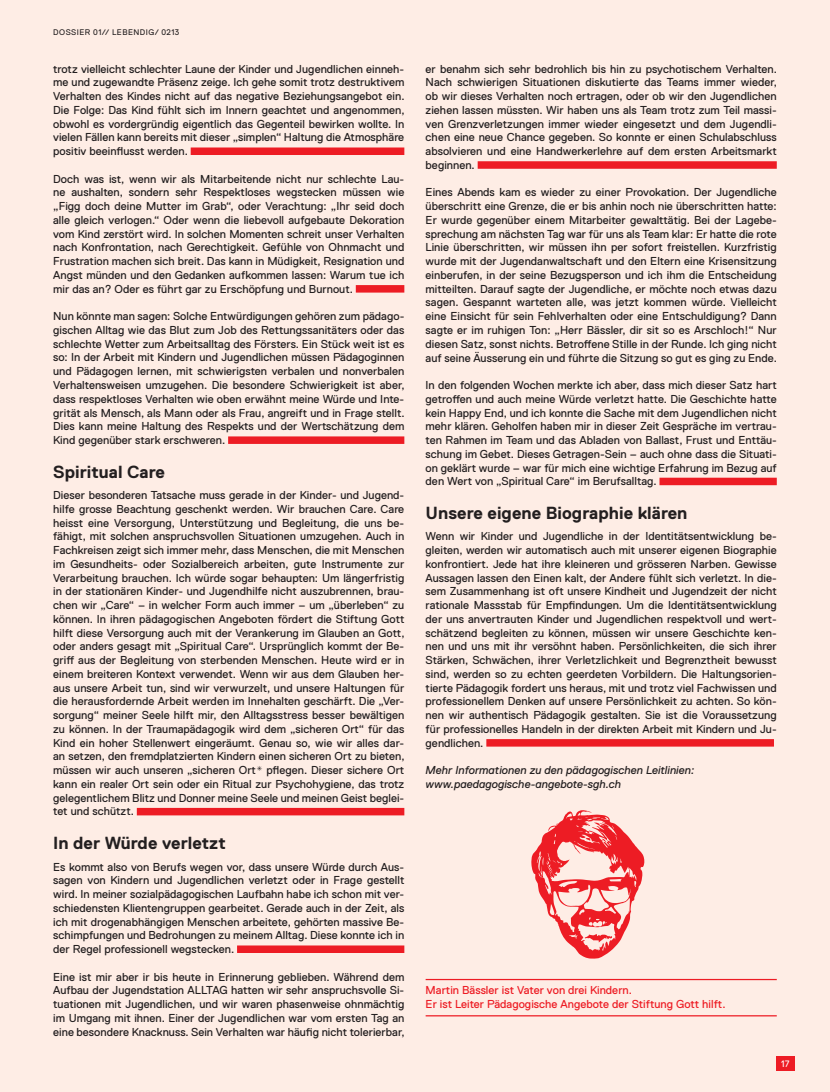
<style>
.page{position:relative;width:830px;height:1092px;background:#fff}
.page>*{position:absolute;margin:0;border:0;box-sizing:border-box;transform-origin:0 0}
.t1{font:700 17.5px "Replica Std";color:#231f20}
.t2{font:11.5px/13.8px "Replica Std";color:#231f20;text-align:justify}
.t3{font:11.5px/13.8px "Replica Std";color:#ed1c24}
.t4{font:italic 11.5px/13.8px "Replica Std";color:#231f20}
.t5{font:9.25px "Replica Std";color:#fff}
.t6{font:8.12px "Replica Std";letter-spacing:.06em;color:#231f20}
</style>
<div class="page">
<div style="left:0;top:0;width:829px;height:1091px;background:#feede5"></div>
<div style="left:775px;top:1056px;width:19px;height:14px;background:#ed1c24"></div>
<div style="left:191px;top:147px;width:213px;height:8px;background:#ed1c24"></div>
<div style="left:355px;top:285px;width:49px;height:7px;background:#ed1c24"></div>
<div style="left:228px;top:436px;width:176px;height:8px;background:#ed1c24"></div>
<div style="left:137px;top:807px;width:267px;height:8px;background:#ed1c24"></div>
<div style="left:237px;top:945px;width:167px;height:7px;background:#ed1c24"></div>
<svg style="left:531px;top:810px;width:113px;height:148px"></svg>
<div style="left:477px;top:161px;width:299px;height:8px;background:#ed1c24"></div>
<div style="left:659px;top:477px;width:117px;height:8px;background:#ed1c24"></div>
<div style="left:486px;top:739px;width:287px;height:7px;background:#ed1c24"></div>
<hr style="left:425px;top:978px;width:351px;height:2px;background:#ed1c24">
<hr style="left:425px;top:1015px;width:351px;height:1px;background:#ed1c24">
<p class="t6" style="left:53px;top:29px;width:128px">DOSSIER 01// LEBENDIG/ 0213</p>
<p class="t2" style="left:53px;top:63px;width:353px">trotz vielleicht schlechter Laune der Kinder und Jugendlichen einneh&shy;me und zugewandte Präsenz zeige. Ich gehe somit trotz destruktivem Verhalten des Kindes nicht auf das negative Beziehungsangebot ein.<br>Die Folge: Das Kind fühlt sich im Innern geachtet und angenommen, obwohl es vordergründig eigentlich das Gegenteil bewirken wollte. In vielen Fällen kann bereits mit dieser „simplen“ Haltung die Atmosphäre positiv beeinflusst werden.</p>
<p class="t2" style="left:53px;top:173px;width:352px">Doch was ist, wenn wir als Mitarbeitende nicht nur schlechte Lau&shy;ne aushalten, sondern sehr Respektloses wegstecken müssen wie „Figg doch deine Mutter im Grab“, oder Verachtung: „Ihr seid doch alle gleich verlogen.“ Oder wenn die liebevoll aufgebaute Dekoration vom Kind zerstört wird. In solchen Momenten schreit unser Verhalten nach Konfrontation, nach Gerechtigkeit. Gefühle von Ohnmacht und Frustration machen sich breit. Das kann in Müdigkeit, Resignation und Angst münden und den Gedanken aufkommen lassen: Warum tue ich mir das an? Oder es führt gar zu Erschöpfung und Burnout.</p>
<p class="t2" style="left:53px;top:310px;width:353px">Nun könnte man sagen: Solche Entwürdigungen gehören zum pädago&shy;gischen Alltag wie das Blut zum Job des Rettungssanitäters oder das schlechte Wetter zum Arbeitsalltag des Försters. Ein Stück weit ist es so: In der Arbeit mit Kindern und Jugendlichen müssen Pädagoginnen und Pädagogen lernen, mit schwierigsten verbalen und nonverbalen Verhaltensweisen umzugehen. Die besondere Schwierigkeit ist aber, dass respektloses Verhalten wie oben erwähnt meine Würde und Inte&shy;grität als Mensch, als Mann oder als Frau, angreift und in Frage stellt.<br>Dies kann meine Haltung des Respekts und der Wertschätzung dem Kind gegenüber stark erschweren.</p>
<h1 class="t1" style="left:53px;top:465px;width:113px">Spiritual Care</h1>
<p class="t2" style="left:53px;top:489px;width:353px">Dieser besonderen Tatsache muss gerade in der Kinder- und Jugend&shy;hilfe grosse Beachtung geschenkt werden. Wir brauchen Care. Care heisst eine Versorgung, Unterstützung und Begleitung, die uns be&shy;fähigt, mit solchen anspruchsvollen Situationen umzugehen. Auch in Fachkreisen zeigt sich immer mehr, dass Menschen, die mit Menschen im Gesundheits- oder Sozialbereich arbeiten, gute Instrumente zur Verarbeitung brauchen. Ich würde sogar behaupten: Um längerfristig in der stationären Kinder- und Jugendhilfe nicht auszubrennen, brau&shy;chen wir „Care“ – in welcher Form auch immer – um „überleben“ zu können. In ihren pädagogischen Angeboten fördert die Stiftung Gott hilft diese Versorgung auch mit der Verankerung im Glauben an Gott, oder anders gesagt mit „Spiritual Care“. Ursprünglich kommt der Be&shy;griff aus der Begleitung von sterbenden Menschen. Heute wird er in einem breiteren Kontext verwendet. Wenn wir aus dem Glauben her&shy;aus unsere Arbeit tun, sind wir verwurzelt, und unsere Haltungen für die herausfordernde Arbeit werden im Innehalten geschärft. Die „Ver&shy;sorgung“ meiner Seele hilft mir, den Alltagsstress besser bewältigen zu können. In der Traumapädagogik wird dem „sicheren Ort“ für das Kind ein hoher Stellenwert eingeräumt. Genau so, wie wir alles dar&shy;an setzen, den fremdplatzierten Kindern einen sicheren Ort zu bieten, müssen wir auch unseren „sicheren Ort* pflegen. Dieser sichere Ort kann ein realer Ort sein oder ein Ritual zur Psychohygiene, das trotz gelegentlichem Blitz und Donner meine Seele und meinen Geist beglei&shy;tet und schützt.</p>
<h1 class="t1" style="left:53px;top:836px;width:174px">In der Würde verletzt</h1>
<p class="t2" style="left:53px;top:860px;width:352px">Es kommt also von Berufs wegen vor, dass unsere Würde durch Aus&shy;sagen von Kindern und Jugendlichen verletzt oder in Frage gestellt wird. In meiner sozialpädagogischen Laufbahn habe ich schon mit ver&shy;schiedensten Klientengruppen gearbeitet. Gerade auch in der Zeit, als ich mit drogenabhängigen Menschen arbeitete, gehörten massive Be&shy;schimpfungen und Bedrohungen zu meinem Alltag. Diese konnte ich in der Regel professionell wegstecken.</p>
<p class="t2" style="left:53px;top:970px;width:353px">Eine ist mir aber ir bis heute in Erinnerung geblieben. Während dem Aufbau der Jugendstation ALLTAG hatten wir sehr anspruchsvolle Si&shy;tuationen mit Jugendlichen, und wir waren phasenweise ohnmächtig im Umgang mit ihnen. Einer der Jugendlichen war vom ersten Tag an eine besondere Knacknuss. Sein Verhalten war häufig nicht tolerierbar,</p>
<p class="t2" style="left:425px;top:63px;width:353px">er benahm sich sehr bedrohlich bis hin zu psychotischem Verhalten.<br>Nach schwierigen Situationen diskutierte das Teams immer wieder, ob wir dieses Verhalten noch ertragen, oder ob wir den Jugendlichen ziehen lassen müssten. Wir haben uns als Team trotz zum Teil massi&shy;ven Grenzverletzungen immer wieder eingesetzt und dem Jugendli&shy;chen eine neue Chance gegeben. So konnte er einen Schulabschluss absolvieren und eine Handwerkerlehre auf dem ersten Arbeitsmarkt beginnen.</p>
<p class="t2" style="left:425px;top:187px;width:353px">Eines Abends kam es wieder zu einer Provokation. Der Jugendliche überschritt eine Grenze, die er bis anhin noch nie überschritten hatte:<br>Er wurde gegenüber einem Mitarbeiter gewalttätig. Bei der Lagebe&shy;sprechung am nächsten Tag war für uns als Team klar: Er hatte die rote Linie überschritten, wir müssen ihn per sofort freistellen. Kurzfristig wurde mit der Jugendanwaltschaft und den Eltern eine Krisensitzung einberufen, in der seine Bezugsperson und ich ihm die Entscheidung mitteilten. Darauf sagte der Jugendliche, er möchte noch etwas dazu sagen. Gespannt warteten alle, was jetzt kommen würde. Vielleicht eine Einsicht für sein Fehlverhalten oder eine Entschuldigung? Dann sagte er im ruhigen Ton: „Herr Bässler, dir sit so es Arschloch!“ Nur diesen Satz, sonst nichts. Betroffene Stille in der Runde. Ich ging nicht auf seine Äusserung ein und führte die Sitzung so gut es ging zu Ende.</p>
<p class="t2" style="left:425px;top:379px;width:352px">In den folgenden Wochen merkte ich aber, dass mich dieser Satz hart getroffen und auch meine Würde verletzt hatte. Die Geschichte hatte kein Happy End, und ich konnte die Sache mit dem Jugendlichen nicht mehr klären. Geholfen haben mir in dieser Zeit Gespräche im vertrau&shy;ten Rahmen im Team und das Abladen von Ballast, Frust und Enttäu&shy;schung im Gebet. Dieses Getragen-Sein – auch ohne dass die Situati&shy;on geklärt wurde – war für mich eine wichtige Erfahrung im Bezug auf den Wert von „Spiritual Care“ im Berufsalltag.</p>
<h1 class="t1" style="left:425px;top:506px;width:263px">Unsere eigene Biographie klären</h1>
<p class="t2" style="left:425px;top:530px;width:352px">Wenn wir Kinder und Jugendliche in der Identitätsentwicklung be&shy;gleiten, werden wir automatisch auch mit unserer eigenen Biographie konfrontiert. Jede hat ihre kleineren und grösseren Narben. Gewisse Aussagen lassen den Einen kalt, der Andere fühlt sich verletzt. In die&shy;sem Zusammenhang ist oft unsere Kindheit und Jugendzeit der nicht rationale Massstab für Empfindungen. Um die Identitätsentwicklung der uns anvertrauten Kinder und Jugendlichen respektvoll und wert&shy;schätzend begleiten zu können, müssen wir unsere Geschichte ken&shy;nen und uns mit ihr versöhnt haben. Persönlichkeiten, die sich ihrer Stärken, Schwächen, ihrer Verletzlichkeit und Begrenztheit bewusst sind, werden so zu echten geerdeten Vorbildern. Die Haltungsorien&shy;tierte Pädagogik fordert uns heraus, mit und trotz viel Fachwissen und professionellem Denken auf unsere Persönlichkeit zu achten. So kön&shy;nen wir authentisch Pädagogik gestalten. Sie ist die Voraussetzung für professionelles Handeln in der direkten Arbeit mit Kindern und Ju&shy;gendlichen.</p>
<p class="t4" style="left:425px;top:764px;width:270px">Mehr Informationen zu den pädagogischen Leitlinien: www.paedagogische-angebote-sgh.ch</p>
<p class="t3" style="left:425px;top:984px;width:301px">Martin Bässler ist Vater von drei Kindern.<br>Er ist Leiter Pädagogische Angebote der Stiftung Gott hilft.</p>
<p class="t5" style="left:780px;top:1060px;width:10px">17</p>
</div>
